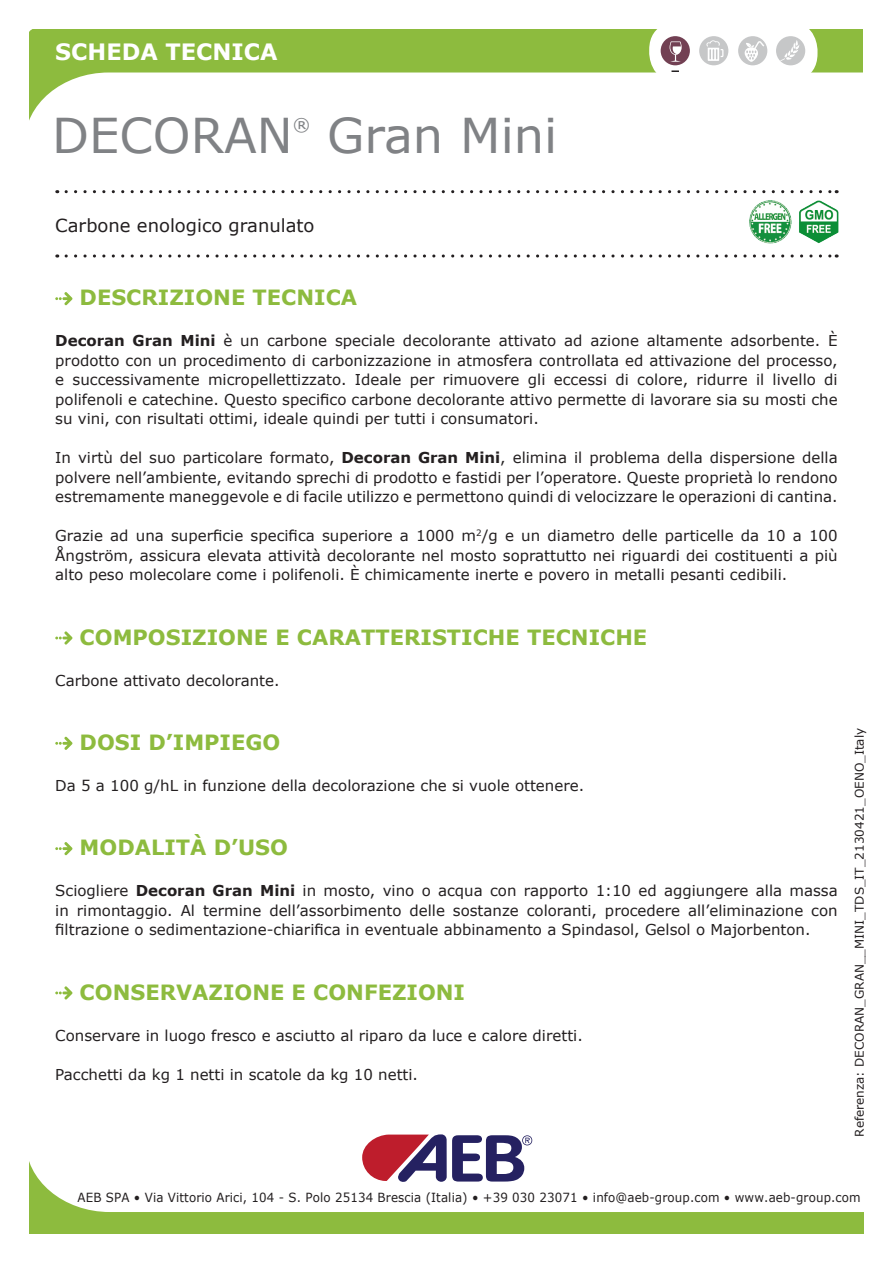
<style>
.page{position:relative;width:893px;height:1263px;background:#fff}
.page>*{position:absolute;margin:0;border:0;box-sizing:border-box;transform-origin:0 0}
.t1{font:48px "Verdana";color:#808285}
.t2{font:700 22.5px "Verdana";color:#fff}
.t3{font:700 21px "Verdana";color:#8dbb3e}
.t4{font:18px "Verdana";color:#231f20}
.t5{font:17.55px "Verdana";color:#808285}
.t6{font:15px/19.5px "Verdana";color:#231f20;text-align:justify}
.t7{font:12.6px "Verdana";letter-spacing:.01em;color:#231f20;scale:.94 1}
.t8{font:12px "Verdana";color:#231f20}
.s1{font-weight:700}
</style>
<div class="page">
<svg style="left:30px;top:1164px;width:834px;height:69px"></svg>
<svg style="left:66px;top:190px;width:771px;height:3px"></svg>
<svg style="left:66px;top:254px;width:771px;height:4px"></svg>
<svg style="left:29px;top:30px;width:834px;height:91px"></svg>
<svg style="left:649px;top:21px;width:167px;height:61px"></svg>
<div style="left:650px;top:22px;width:167px;height:60px;background:#fff;border-radius:28px"></div>
<svg style="left:671px;top:70px;width:8px;height:2px"></svg>
<div style="left:776px;top:36px;width:29px;height:29px;background:#c6c7c8;border-radius:50%"></div>
<svg style="left:780px;top:40px;width:20px;height:21px"></svg>
<div style="left:738px;top:36px;width:29px;height:29px;background:#c6c7c8;border-radius:50%"></div>
<div style="left:661px;top:36px;width:29px;height:29px;background:#724053;border-radius:50%"></div>
<div style="left:699px;top:36px;width:29px;height:29px;background:#c6c7c8;border-radius:50%"></div>
<svg style="left:706px;top:40px;width:17px;height:21px"></svg>
<svg style="left:670px;top:41px;width:12px;height:21px"></svg>
<svg style="left:745px;top:41px;width:19px;height:21px"></svg>
<svg style="left:362px;top:1134px;width:170px;height:48px"></svg>
<svg style="left:55px;top:292px;width:17px;height:13px"></svg>
<svg style="left:55px;top:631px;width:17px;height:13px"></svg>
<svg style="left:55px;top:737px;width:17px;height:13px"></svg>
<svg style="left:55px;top:842px;width:17px;height:13px"></svg>
<svg style="left:55px;top:986px;width:17px;height:13px"></svg>
<img style="left:749px;top:201px;width:90px;height:43px">
<h2 class="t2" style="left:55px;top:36px;width:224px">SCHEDA TECNICA</h2>
<p class="t1" style="left:52px;top:102px;width:242px">DECORAN</p>
<p class="t5" style="left:293px;top:112px;width:19px">®</p>
<p class="t1" style="left:327px;top:102px;width:232px">Gran Mini</p>
<p class="t4" style="left:55px;top:213px;width:261px">Carbone enologico granulato</p>
<p class="t3" style="left:80px;top:283px;width:279px">DESCRIZIONE TECNICA</p>
<p class="t6" style="left:55px;top:331px;width:784px"><span class="s1">Decoran Gran Mini</span> è un carbone speciale decolorante attivato ad azione altamente adsorbente. È prodotto con un procedimento di carbonizzazione in atmosfera controllata ed attivazione del processo, e successivamente micropellettizzato. Ideale per rimuovere gli eccessi di colore, ridurre il livello di polifenoli e catechine. Questo specifico carbone decolorante attivo permette di lavorare sia su mosti che su vini, con risultati ottimi, ideale quindi per tutti i consumatori.</p>
<p class="t6" style="left:55px;top:448px;width:784px">In virtù del suo particolare formato, <span class="s1">Decoran Gran Mini</span>, elimina il problema della dispersione della polvere nell’ambiente, evitando sprechi di prodotto e fastidi per l’operatore. Queste proprietà lo rendono estremamente maneggevole e di facile utilizzo e permettono quindi di velocizzare le operazioni di cantina.</p>
<p class="t6" style="left:55px;top:526px;width:784px">Grazie ad una superficie specifica superiore a 1000 m<sup>2</sup>/g e un diametro delle particelle da 10 a 100<br>Ångström, assicura elevata attività decolorante nel mosto soprattutto nei riguardi dei costituenti a più alto peso molecolare come i polifenoli. È chimicamente inerte e povero in metalli pesanti cedibili.</p>
<p class="t3" style="left:80px;top:622px;width:569px">COMPOSIZIONE E CARATTERISTICHE TECNICHE</p>
<p class="t6" style="left:55px;top:670px;width:226px">Carbone attivato decolorante.</p>
<p class="t3" style="left:80px;top:727px;width:202px">DOSI D’IMPIEGO</p>
<p class="t6" style="left:55px;top:776px;width:530px">Da 5 a 100 g/hL in funzione della decolorazione che si vuole ottenere.</p>
<p class="t3" style="left:80px;top:833px;width:210px">MODALITÀ D’USO</p>
<p class="t6" style="left:55px;top:881px;width:784px">Sciogliere <span class="s1">Decoran Gran Mini</span> in mosto, vino o acqua con rapporto 1:10 ed aggiungere alla massa in rimontaggio. Al termine dell’assorbimento delle sostanze coloranti, procedere all’eliminazione con filtrazione o sedimentazione-chiarifica in eventuale abbinamento a Spindasol, Gelsol o Majorbenton.</p>
<p class="t3" style="left:80px;top:977px;width:387px">CONSERVAZIONE E CONFEZIONI</p>
<p class="t6" style="left:55px;top:1025px;width:529px">Conservare in luogo fresco e asciutto al riparo da luce e calore diretti.</p>
<p class="t6" style="left:55px;top:1064px;width:364px">Pacchetti da kg 1 netti in scatole da kg 10 netti.</p>
<p class="t8" style="left:851px;top:1136px;width:410px;rotate:-90deg">Referenza: DECORAN_GRAN__MINI_TDS_IT_2130421_OENO_Italy</p>
<p class="t7" style="left:78px;top:1189px;width:835px">AEB SPA • Via Vittorio Arici, 104 - S. Polo 25134 Brescia (Italia) • +39 030 23071 • info@aeb-group.com • www.aeb-group.com</p>
</div>
